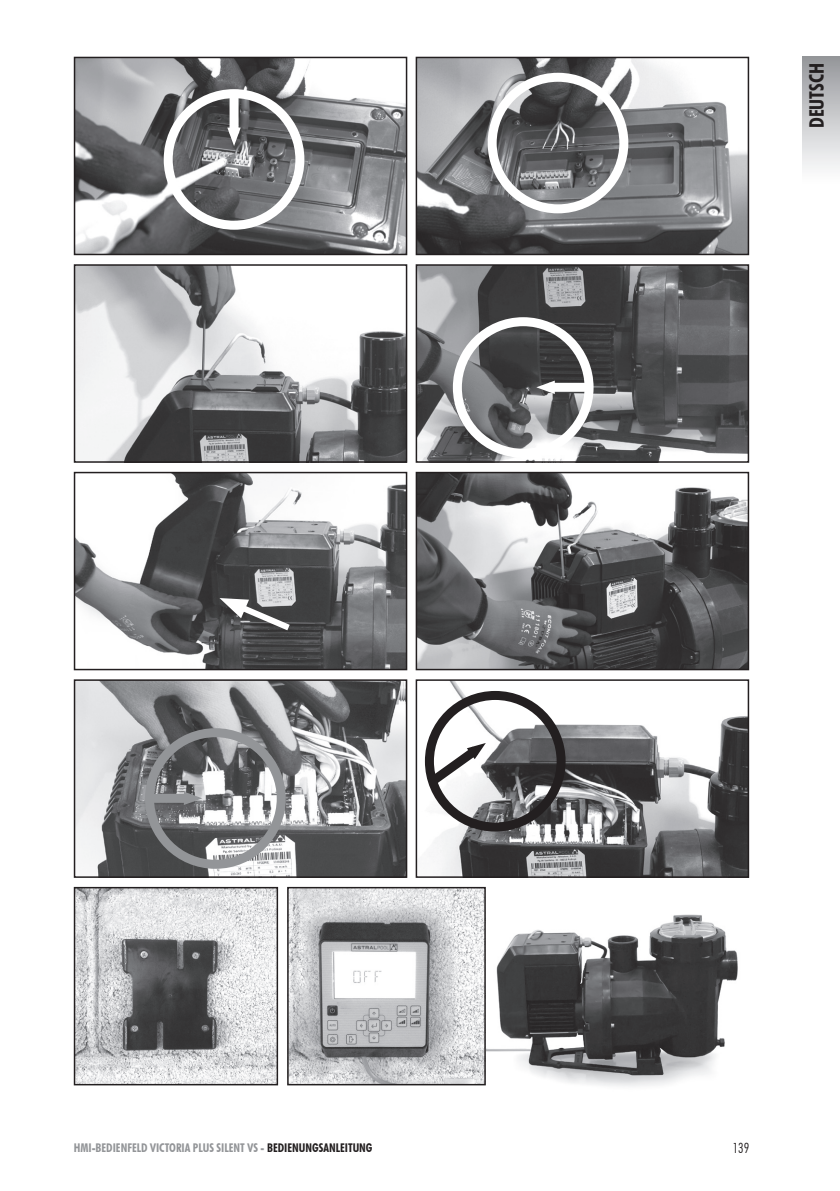
<style>
.page{position:relative;width:840px;height:1191px;background:#fff}
.page>*{position:absolute;margin:0;border:0;box-sizing:border-box;transform-origin:0 0}
.t1{font:700 condensed 20px "Futura BT";color:#231f20}
.t2{font:300 condensed 14px "Futura BT";color:#231f20}
.t3{font:700 condensed 12px "Futura BT";color:#939598}
.s1{color:#231f20}
</style>
<div class="page">
<div style="left:801px;top:57px;width:38px;height:128px;background:linear-gradient(to bottom,#97989d,#fff)"></div>
<img style="left:463px;top:895px;width:275px;height:191px">
<img style="left:77px;top:267px;width:327px;height:193px">
<div style="left:74px;top:264px;width:333px;height:199px;border:2px solid #231f20"></div>
<img style="left:418px;top:475px;width:327px;height:192px">
<div style="left:415px;top:472px;width:333px;height:198px;border:2px solid #231f20"></div>
<img style="left:290px;top:890px;width:192px;height:192px">
<div style="left:287px;top:887px;width:198px;height:198px;border:2px solid #231f20"></div>
<img style="left:418px;top:60px;width:327px;height:192px">
<div style="left:415px;top:57px;width:333px;height:198px;border:2px solid #231f20"></div>
<div style="left:487px;top:73px;width:141px;height:140px;border:9px solid #fff;border-radius:50%"></div>
<img style="left:77px;top:60px;width:327px;height:192px">
<div style="left:74px;top:57px;width:333px;height:198px;border:2px solid #231f20"></div>
<div style="left:164px;top:89px;width:140px;height:141px;border:9px solid #fff;border-radius:50%"></div>
<div style="left:229px;top:94px;width:9px;height:39px;background:#fff"></div>
<svg style="left:227px;top:128px;width:14px;height:18px"></svg>
<img style="left:418px;top:267px;width:327px;height:193px">
<div style="left:415px;top:264px;width:333px;height:199px;border:2px solid #231f20"></div>
<div style="left:452px;top:317px;width:141px;height:141px;border:9px solid #fff;border-radius:50%"></div>
<div style="left:548px;top:383px;width:40px;height:9px;background:#fff"></div>
<svg style="left:536px;top:380px;width:18px;height:14px"></svg>
<img style="left:77px;top:890px;width:198px;height:192px">
<div style="left:74px;top:887px;width:204px;height:198px;border:2px solid #231f20"></div>
<img style="left:429px;top:682px;width:316px;height:193px">
<div style="left:415px;top:679px;width:333px;height:199px;border:2px solid #231f20"></div>
<div style="left:424px;top:691px;width:141px;height:140px;border:9px solid #231f20;border-radius:50%"></div>
<svg style="left:424px;top:737px;width:64px;height:56px"></svg>
<img style="left:77px;top:682px;width:327px;height:193px">
<div style="left:74px;top:679px;width:333px;height:199px;border:2px solid #231f20"></div>
<div style="left:145px;top:728px;width:140px;height:140px;border:9px solid #939598;border-radius:50%"></div>
<div style="left:150px;top:794px;width:39px;height:9px;background:#939598"></div>
<svg style="left:184px;top:791px;width:18px;height:14px"></svg>
<img style="left:77px;top:475px;width:327px;height:192px">
<div style="left:74px;top:472px;width:333px;height:198px;border:2px solid #231f20"></div>
<svg style="left:219px;top:597px;width:77px;height:38px"></svg>
<h1 class="t1" style="left:804px;top:128px;width:67px;rotate:-90deg">DEUTSCH</h1>
<p class="t3" style="left:74px;top:1140px;width:300px">HMI-BEDIENFELD VICTORIA PLUS SILENT VS - <span class="s1">BEDIENUNGSANLEITUNG</span></p>
<p class="t2" style="left:732px;top:1140px;width:18px">139</p>
</div>
